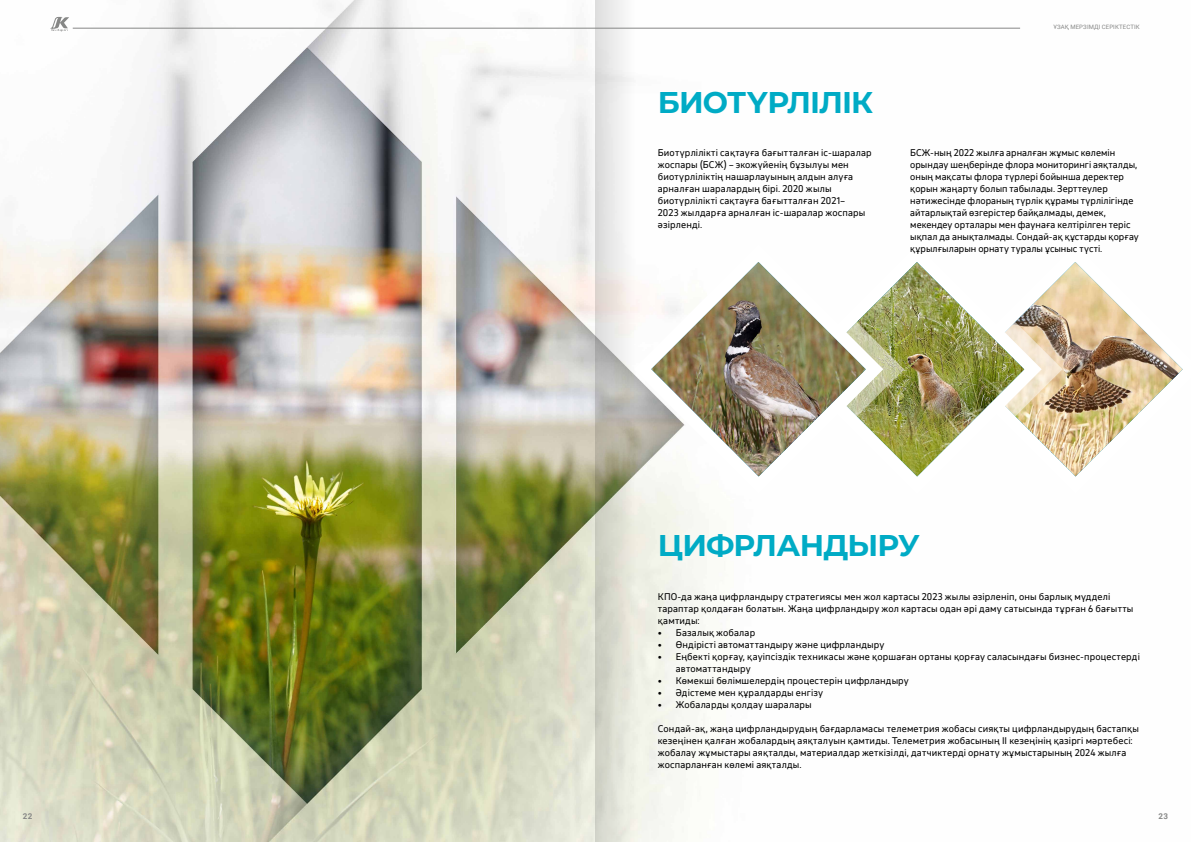
<style>
.page{position:relative;width:1191px;height:842px;background:#fff}
.page>*{position:absolute;margin:0;border:0;box-sizing:border-box;transform-origin:0 0}
.t1{font:700 30px "Montserrat";letter-spacing:-.03em;color:#00abc5}
.t2{font:9px/12px "November LCG";letter-spacing:.015em;color:#000}
.t3{font:700 8px "Roboto";color:#868786}
.t4{font:6px "Roboto";letter-spacing:.025em;color:#868786}
</style>
<div class="page">
<img style="left:0;top:0;width:1021px;height:842px">
<img style="left:1062px;top:262px;width:120px;height:214px">
<img style="left:904px;top:238px;width:158px;height:262px">
<svg style="left:904px;top:244px;width:137px;height:250px"></svg>
<img style="left:904px;top:262px;width:120px;height:214px">
<svg style="left:646px;top:238px;width:258px;height:262px"></svg>
<svg style="left:646px;top:244px;width:237px;height:250px"></svg>
<img style="left:651px;top:262px;width:215px;height:214px">
<svg style="left:595px;top:0;width:51px;height:842px"></svg>
<svg style="left:50px;top:17px;width:19px;height:14px"></svg>
<hr style="left:73px;top:28px;width:947px;height:1px;background:#868786">
<p class="t4" style="left:1053px;top:23px;width:88px">ҰЗАҚ МЕРЗІМДІ СЕРІКТЕСТІК</p>
<h1 class="t1" style="left:658px;top:81px;width:217px">БИОТҮРЛІЛІК</h1>
<p class="t2" style="left:658px;top:146px;width:215px">Биотүрлілікті сақтауға бағытталған іс-шаралар жоспары (БСЖ) – экожүйенің бұзылуы мен биотүрліліктің нашарлауының алдын алуға арналған шаралардың бірі. 2020 жылы биотүрлілікті сақтауға бағытталған 2021–<br>2023 жылдарға арналған іс-шаралар жоспары әзірленді.</p>
<p class="t2" style="left:910px;top:146px;width:230px">БСЖ-ның 2022 жылға арналған жұмыс көлемін орындау шеңберінде флора мониторингі аяқталды, оның мақсаты флора түрлері бойынша деректер қорын жаңарту болып табылады. Зерттеулер нәтижесінде флораның түрлік құрамы түрлілігінде айтарлықтай өзгерістер байқалмады, демек, мекендеу орталары мен фаунаға келтірілген теріс ықпал да анықталмады. Сондай-ақ құстарды қорғау құрылғыларын орнату туралы ұсыныс түсті.</p>
<h1 class="t1" style="left:658px;top:524px;width:263px">ЦИФРЛАНДЫРУ</h1>
<p class="t2" style="left:658px;top:590px;width:477px">КПО-да жаңа цифрландыру стратегиясы мен жол картасы 2023 жылы әзірленіп, оны барлық мүдделі тараптар қолдаған болатын. Жаңа цифрландыру жол картасы одан әрі даму сатысында тұрған 6 бағытты қамтиды:</p>
<p class="t2" style="left:658px;top:626px;width:99px">• Базалық жобалар</p>
<p class="t2" style="left:658px;top:638px;width:228px">• Өндірісті автоматтандыру және цифрландыру</p>
<p class="t2" style="left:676px;top:650px;width:465px;text-indent:-18px">• Еңбекті қорғау, қауіпсіздік техникасы және қоршаған ортаны қорғау саласындағы бизнес-процестерді автоматтандыру</p>
<p class="t2" style="left:658px;top:674px;width:252px">• Көмекші бөлімшелердің процестерін цифрландыру</p>
<p class="t2" style="left:658px;top:686px;width:167px">• Әдістеме мен құралдарды енгізу</p>
<p class="t2" style="left:658px;top:698px;width:155px">• Жобаларды қолдау шаралары</p>
<p class="t2" style="left:658px;top:722px;width:482px">Сондай-ақ, жаңа цифрландырудың бағдарламасы телеметрия жобасы сияқты цифрландырудың бастапқы кезеңінен қалған жобалардың аяқталуын қамтиды. Телеметрия жобасының II кезеңінің қазіргі мәртебесі: жобалау жұмыстары аяқталды, материалдар жеткізілді, датчиктерді орнату жұмыстарының 2024 жылға жоспарланған көлемі аяқталды.</p>
<p class="t3" style="left:23px;top:811px;width:11px">22</p>
<p class="t3" style="left:1158px;top:811px;width:11px">23</p>
</div>
